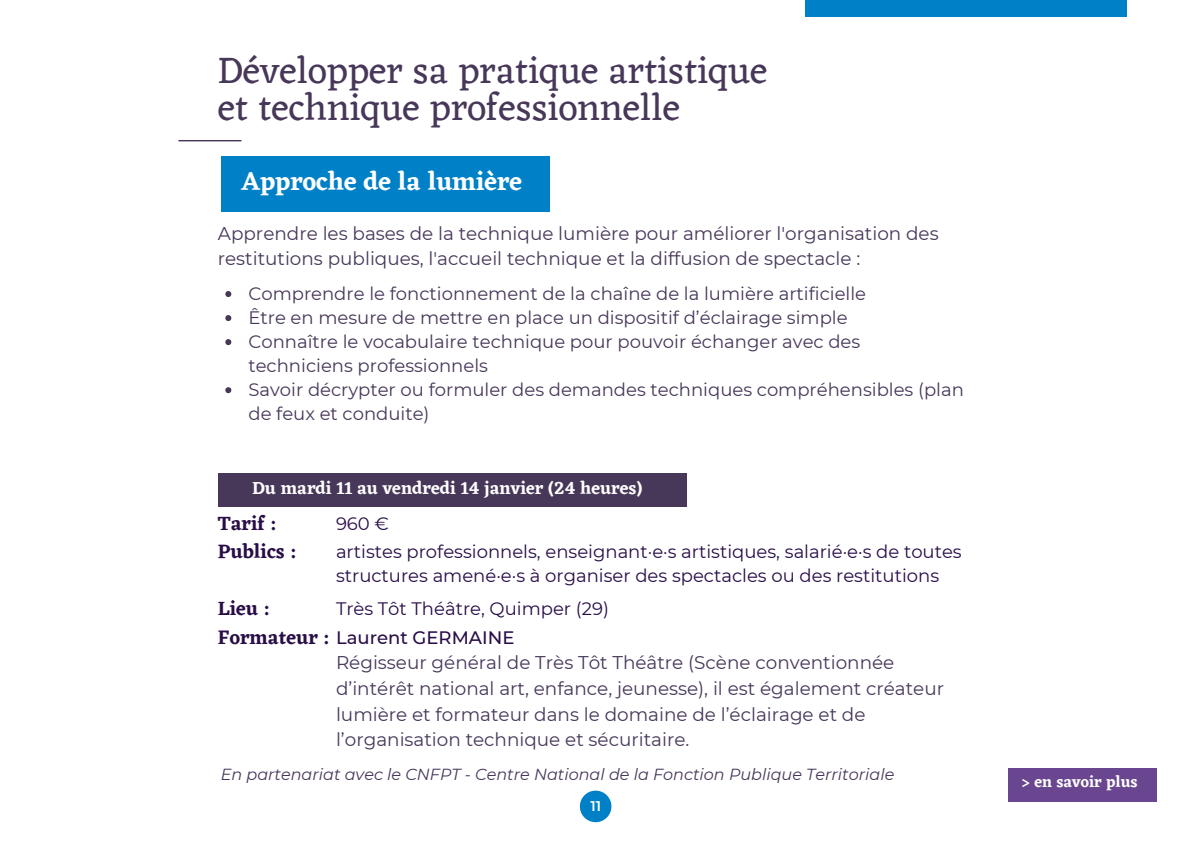
<style>
.page{position:relative;width:1191px;height:842px;background:#fff}
.page>*{position:absolute;margin:0;border:0;box-sizing:border-box;transform-origin:0 0}
.t1{font:38.2px/37.6px "Eczar";color:#473759}
.t2{font:600 26px "Eczar";color:#fff}
.t3{font:600 20px "Eczar";color:#280d47}
.t4{font:18.4px/25.6px "Montserrat";color:#473759}
.t5{font:18px/24px "Montserrat";color:#473759}
.t6{font:18px/24px "Montserrat";color:#280d47}
.t7{font:600 18px "Eczar";color:#fff}
.t8{font:italic 16px "Montserrat";color:#473759}
.t9{font:600 16px "Eczar";color:#fff}
.t10{font:600 14px "Montserrat";color:#fff}
.s1{font-family:"Eczar";font-weight:600;font-size:20px}
.s2{font-weight:500}
</style>
<div class="page">
<hr style="left:178px;top:140px;width:64px;height:1px;background:#473759">
<div style="left:221px;top:156px;width:328px;height:55px;background:#0081c7"></div>
<div style="left:805px;top:0;width:322px;height:16px;background:#0081c7"></div>
<svg style="left:225px;top:291px;width:6px;height:6px"></svg>
<svg style="left:225px;top:315px;width:6px;height:6px"></svg>
<svg style="left:225px;top:339px;width:6px;height:6px"></svg>
<svg style="left:225px;top:387px;width:6px;height:6px"></svg>
<div style="left:219px;top:473px;width:468px;height:33px;background:#473759"></div>
<svg style="left:580px;top:790px;width:31px;height:32px"></svg>
<div style="left:1008px;top:768px;width:149px;height:33px;background:#69468f"></div>
<h1 class="t1" style="left:218px;top:51px;width:551px">Développer sa pratique artistique et technique professionnelle</h1>
<h2 class="t2" style="left:241px;top:166px;width:282px">Approche de la lumière</h2>
<p class="t4" style="left:218px;top:220px;width:722px">Apprendre les bases de la technique lumière pour améliorer l'organisation des restitutions publiques, l'accueil technique et la diffusion de spectacle :</p>
<p class="t5" style="left:248px;top:281px;width:717px">Comprendre le fonctionnement de la chaîne de la lumière artificielle<br>Être en mesure de mettre en place un dispositif d’éclairage simple<br>Connaître le vocabulaire technique pour pouvoir échanger avec des techniciens professionnels<br>Savoir décrypter ou formuler des demandes techniques compréhensibles (plan de feux et conduite)</p>
<p class="t7" style="left:252px;top:477px;width:392px">Du mardi 11 au vendredi 14 janvier (24 heures)</p>
<p class="t3" style="left:218px;top:511px;width:61px">Tarif :</p>
<p class="t6" style="left:336px;top:511px;width:55px">960 €</p>
<p class="t3" style="left:218px;top:539px;width:81px">Publics :</p>
<p class="t6" style="left:336px;top:539px;width:627px">artistes professionnels, enseignant·e·s artistiques, salarié·e·s de toutes structures amené·e·s à organiser des spectacles ou des restitutions</p>
<p class="t3" style="left:218px;top:596px;width:54px">Lieu :</p>
<p class="t6" style="left:218px;top:593px;width:393px;line-height:29.2px;text-indent:118px">Très Tôt Théâtre, Quimper (29)<br><span class="s1">Formateur :</span> <span class="s2">Laurent GERMAINE</span></p>
<p class="t4" style="left:336px;top:650px;width:610px">Régisseur général de Très Tôt Théâtre (Scène conventionnée d’intérêt national art, enfance, jeunesse), il est également créateur lumière et formateur dans le domaine de l’éclairage et de l’organisation technique et sécuritaire.</p>
<p class="t8" style="left:221px;top:764px;width:675px">En partenariat avec le CNFPT - Centre National de la Fonction Publique Territoriale</p>
<p class="t9" style="left:1021px;top:772px;width:118px">&gt; en savoir plus</p>
<p class="t10" style="left:590px;top:797px;width:12px">11</p>
</div>
